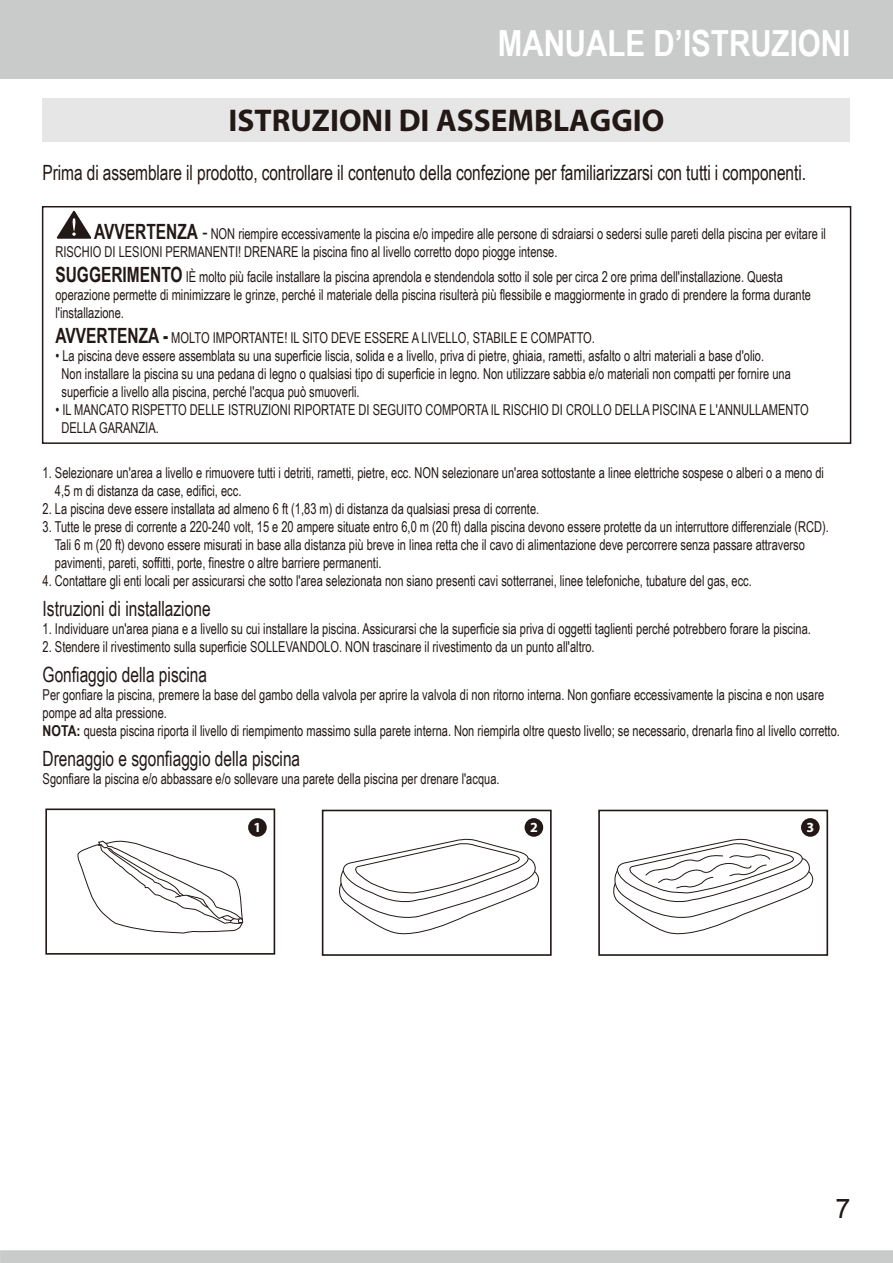
<style>
.page{position:relative;width:893px;height:1263px;background:#fff}
.page>*{position:absolute;margin:0;border:0;box-sizing:border-box;transform-origin:0 0}
.t1{font:700 36px "Arial Narrow";color:#fff}
.t2{font:700 31.5px "Myriad";color:#221815}
.t3{font:27px "Arial";color:#221815}
.t4{font:21px "Arial Narrow";letter-spacing:-.005em;color:#221815;scale:.9 1}
.t5{font:15px/18px "Arial Narrow";color:#221815;scale:.9 1}
.t6{font:700 13.95px "Myriad";color:#fff}
.s1{font-weight:700;font-size:21px}
.s2{font-size:21px}
.s3{font-weight:700}
</style>
<div class="page">
<div style="left:0;top:0;width:893px;height:78px;background:#c9caca"></div>
<div style="left:42px;top:206px;width:809px;height:238px;border:2px solid #221815"></div>
<svg style="left:56px;top:211px;width:36px;height:28px"></svg>
<div style="left:322px;top:810px;width:230px;height:146px;border:2px solid #221815"></div>
<div style="left:525px;top:818px;width:18px;height:19px;background:#221815;border-radius:50%"></div>
<div style="left:598px;top:810px;width:230px;height:146px;border:2px solid #221815"></div>
<div style="left:801px;top:818px;width:19px;height:19px;background:#221815;border-radius:50%"></div>
<div style="left:45px;top:808px;width:230px;height:147px;border:2px solid #221815"></div>
<div style="left:248px;top:818px;width:19px;height:19px;background:#221815;border-radius:50%"></div>
<svg style="left:78px;top:840px;width:166px;height:94px"></svg>
<svg style="left:339px;top:838px;width:200px;height:97px"></svg>
<svg style="left:613px;top:838px;width:201px;height:97px"></svg>
<svg style="left:0;top:1250px;width:893px;height:13px;background:#c9caca"></svg>
<div style="left:43px;top:98px;width:807px;height:44px;background:#e6e6e6"></div>
<h1 class="t1" style="left:498px;top:23px;width:354px">MANUALE D’ISTRUZIONI</h1>
<h2 class="t2" style="left:228px;top:102px;width:437px">ISTRUZIONI DI ASSEMBLAGGIO</h2>
<h3 class="t4" style="left:43px;top:164px;width:850px">Prima di assemblare il prodotto, controllare il contenuto della confezione per familiarizzarsi con tutti i componenti.</h3>
<p class="t5" style="left:55px;top:226px;width:858px;text-indent:39px"><span class="s1">AVVERTENZA</span> <span class="s2">-</span> NON riempire eccessivamente la piscina e/o impedire alle persone di sdraiarsi o sedersi sulle pareti della piscina per evitare il<br>RISCHIO DI LESIONI PERMANENTI! DRENARE la piscina fino al livello corretto dopo piogge intense.</p>
<p class="t5" style="left:55px;top:269px;width:841px"><span class="s1">SUGGERIMENTO</span> IÈ molto più facile installare la piscina aprendola e stendendola sotto il sole per circa 2 ore prima dell'installazione. Questa operazione permette di minimizzare le grinze, perché il materiale della piscina risulterà più flessibile e maggiormente in grado di prendere la forma durante l'installazione.</p>
<p class="t5" style="left:55px;top:330px;width:601px"><span class="s1">AVVERTENZA -</span> MOLTO IMPORTANTE! IL SITO DEVE ESSERE A LIVELLO, STABILE E COMPATTO.</p>
<p class="t5" style="left:62px;top:348px;width:812px;text-indent:-6px">• La piscina deve essere assemblata su una superficie liscia, solida e a livello, priva di pietre, ghiaia, rametti, asfalto o altri materiali a base d'olio.<br>Non installare la piscina su una pedana di legno o qualsiasi tipo di superficie in legno. Non utilizzare sabbia e/o materiali non compatti per fornire una superficie a livello alla piscina, perché l'acqua può smuoverli.</p>
<p class="t5" style="left:62px;top:402px;width:831px;text-indent:-6px">• IL MANCATO RISPETTO DELLE ISTRUZIONI RIPORTATE DI SEGUITO COMPORTA IL RISCHIO DI CROLLO DELLA PISCINA E L'ANNULLAMENTO<br>DELLA GARANZIA.</p>
<p class="t5" style="left:55px;top:465px;width:856px;text-indent:-12px">1. Selezionare un'area a livello e rimuovere tutti i detriti, rametti, pietre, ecc. NON selezionare un'area sottostante a linee elettriche sospese o alberi o a meno di<br>4,5 m di distanza da case, edifici, ecc.</p>
<p class="t5" style="left:43px;top:501px;width:553px">2. La piscina deve essere installata ad almeno 6 ft (1,83 m) di distanza da qualsiasi presa di corrente.</p>
<p class="t5" style="left:55px;top:519px;width:862px;text-indent:-12px">3. Tutte le prese di corrente a 220-240 volt, 15 e 20 ampere situate entro 6,0 m (20 ft) dalla piscina devono essere protette da un interruttore differenziale (RCD).<br>Tali 6 m (20 ft) devono essere misurati in base alla distanza più breve in linea retta che il cavo di alimentazione deve percorrere senza passare attraverso pavimenti, pareti, soffitti, porte, finestre o altre barriere permanenti.</p>
<p class="t5" style="left:43px;top:573px;width:789px">4. Contattare gli enti locali per assicurarsi che sotto l'area selezionata non siano presenti cavi sotterranei, linee telefoniche, tubature del gas, ecc.</p>
<h3 class="t4" style="left:43px;top:601px;width:188px">Istruzioni di installazione</h3>
<p class="t5" style="left:43px;top:621px;width:855px">1. Individuare un'area piana e a livello su cui installare la piscina. Assicurarsi che la superficie sia priva di oggetti taglienti perché potrebbero forare la piscina.</p>
<p class="t5" style="left:43px;top:639px;width:615px">2. Stendere il rivestimento sulla superficie SOLLEVANDOLO. NON trascinare il rivestimento da un punto all'altro.</p>
<h3 class="t4" style="left:43px;top:667px;width:184px">Gonfiaggio della piscina</h3>
<p class="t5" style="left:43px;top:687px;width:887px">Per gonfiare la piscina, premere la base del gambo della valvola per aprire la valvola di non ritorno interna. Non gonfiare eccessivamente la piscina e non usare pompe ad alta pressione.<br><span class="s3">NOTA:</span> questa piscina riporta il livello di riempimento massimo sulla parete interna. Non riempirla oltre questo livello; se necessario, drenarla fino al livello corretto.</p>
<h3 class="t4" style="left:43px;top:751px;width:288px">Drenaggio e sgonfiaggio della piscina</h3>
<p class="t5" style="left:43px;top:771px;width:509px">Sgonfiare la piscina e/o abbassare e/o sollevare una parete della piscina per drenare l'acqua.</p>
<p class="t6" style="left:254px;top:818px;width:9px">1</p>
<p class="t6" style="left:530px;top:818px;width:9px">2</p>
<p class="t6" style="left:806px;top:818px;width:9px">3</p>
<h3 class="t3" style="left:835px;top:1192px;width:17px">7</h3>
</div>
